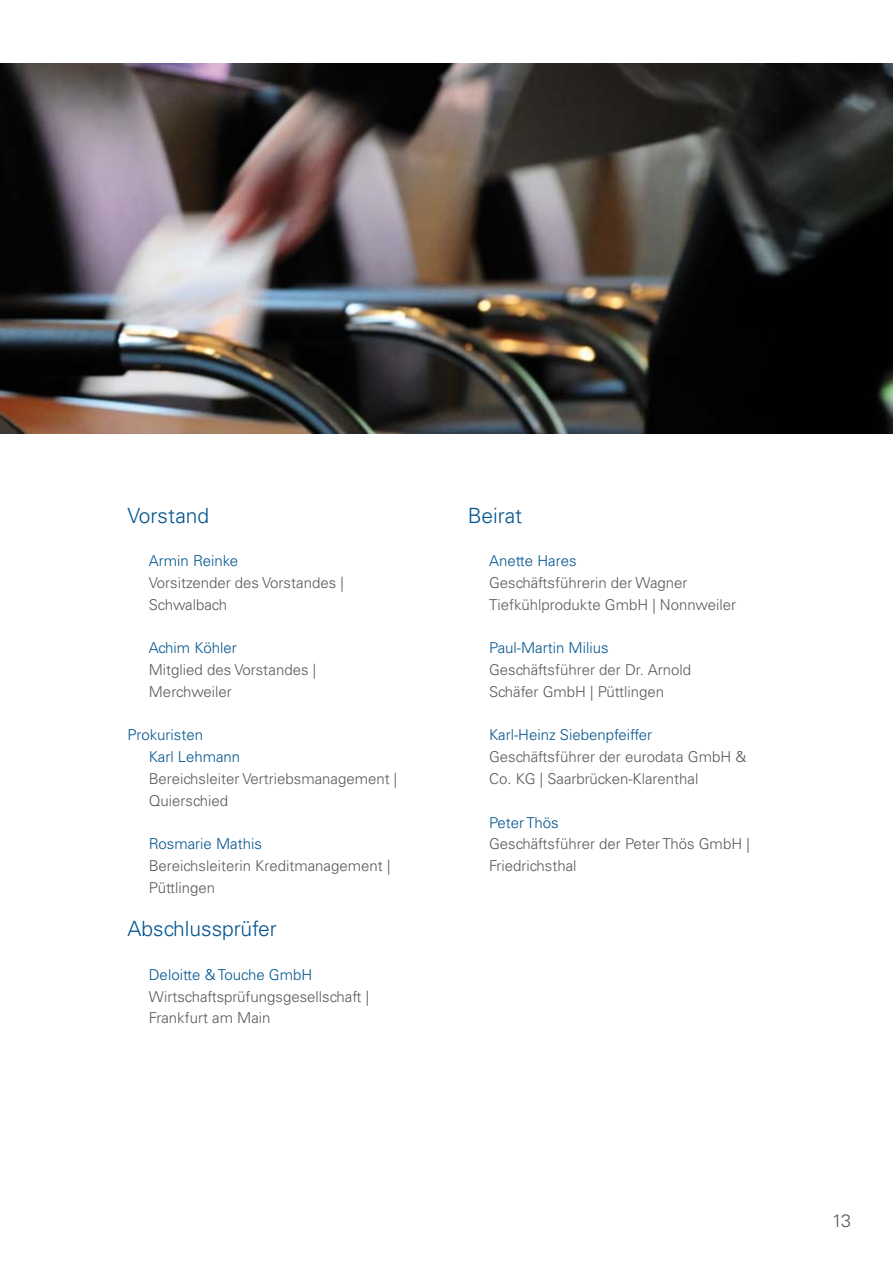
<style>
.page{position:relative;width:893px;height:1263px;background:#fff}
.page>*{position:absolute;margin:0;border:0;box-sizing:border-box;transform-origin:0 0}
.t1{font:300 21px "Univers LT Std";color:#00548e}
.t2{font:300 18px "Univers LT Std";color:#58585a}
.t3{font:300 15px/21.8px "Univers LT Std";color:#58585a}
.t4{font:300 15px/21.8px "Univers LT Std";color:#00548e}
</style>
<div class="page">
<img style="left:0;top:64px;width:893px;height:370px">
<h1 class="t1" style="left:128px;top:503px;width:83px">Vorstand</h1>
<p class="t4" style="left:149px;top:550px;width:91px">Armin Reinke</p>
<p class="t3" style="left:149px;top:572px;width:196px">Vorsitzender des Vorstandes |<br>Schwalbach</p>
<p class="t4" style="left:149px;top:637px;width:89px">Achim Köhler</p>
<p class="t3" style="left:149px;top:659px;width:169px">Mitglied des Vorstandes |<br>Merchweiler</p>
<p class="t4" style="left:149px;top:724px;width:93px;text-indent:-21px">Prokuristen<br>Karl Lehmann</p>
<p class="t3" style="left:149px;top:768px;width:250px">Bereichsleiter Vertriebsmanagement |<br>Quierschied</p>
<p class="t4" style="left:149px;top:833px;width:115px">Rosmarie Mathis</p>
<p class="t3" style="left:149px;top:855px;width:243px">Bereichsleiterin Kreditmanagement |<br>Püttlingen</p>
<h1 class="t1" style="left:128px;top:916px;width:151px">Abschlussprüfer</h1>
<p class="t4" style="left:149px;top:963px;width:165px">Deloitte &amp; Touche GmbH</p>
<p class="t3" style="left:149px;top:985px;width:222px">Wirtschaftsprüfungsgesellschaft |<br>Frankfurt am Main</p>
<h1 class="t1" style="left:468px;top:503px;width:56px">Beirat</h1>
<p class="t4" style="left:489px;top:550px;width:89px">Anette Hares</p>
<p class="t3" style="left:489px;top:572px;width:248px">Geschäftsführerin der Wagner<br>Tiefkühlprodukte GmbH | Nonnweiler</p>
<p class="t4" style="left:489px;top:637px;width:121px">Paul-Martin Milius</p>
<p class="t3" style="left:489px;top:659px;width:204px">Geschäftsführer der Dr. Arnold<br>Schäfer GmbH | Püttlingen</p>
<p class="t4" style="left:489px;top:724px;width:165px">Karl-Heinz Siebenpfeiffer</p>
<p class="t3" style="left:489px;top:746px;width:259px">Geschäftsführer der eurodata GmbH &amp;<br>Co. KG | Saarbrücken-Klarenthal</p>
<p class="t4" style="left:489px;top:811px;width:71px">Peter Thös</p>
<p class="t3" style="left:489px;top:833px;width:262px">Geschäftsführer der Peter Thös GmbH |<br>Friedrichsthal</p>
<p class="t2" style="left:832px;top:1210px;width:21px">13</p>
</div>
